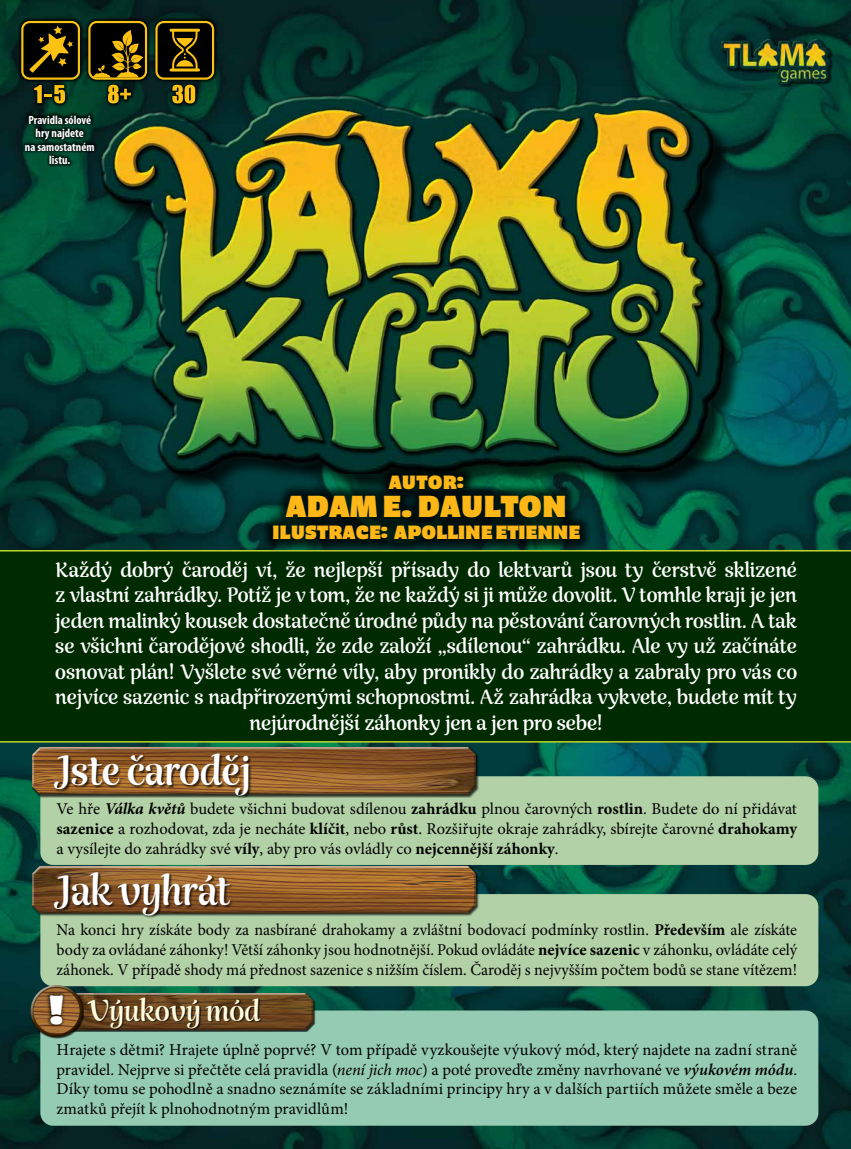
<style>
.page{position:relative;width:851px;height:1149px;background:#fff}
.page>*{position:absolute;margin:0;border:0;box-sizing:border-box;transform-origin:0 0}
.t1{font:42px "Rumba Std Extra";letter-spacing:-.005em;color:#fff}
.t2{font:36.15px "Motter Cor ITC";color:#fff}
.t3{font:30px "Rumba Std Extra";color:#fffcdd}
.t4{font:28.5px "Dunkel Sans Expandedv 0.7";color:#fdb716}
.t5{font:21px/25.5px "Rumba Large";letter-spacing:-.01em;color:#fff;text-align:center}
.t6{font:18px "Dunkel Sans Expandedv 0.7";color:#fdb716}
.t7{font:16.5px/19.8px "Minion Pro";color:#000;text-align:justify}
.t8{font:700 condensed 12px/13.5px "Myriad Pro";color:#fff;text-align:center}
.s1{font-weight:700;font-style:italic}
.s2{font-weight:700}
.s3{font-style:italic}
.s4{font-weight:600;font-style:italic}
</style>
<div class="page">
<img style="left:0;top:743px;width:850px;height:405px">
<img style="left:0;top:0;width:850px;height:549px">
<div style="left:40px;top:1010px;width:778px;height:115px;background:#95cbb3;border-radius:13px"></div>
<div style="left:40px;top:776px;width:778px;height:88px;background:#b3d1a7;border-radius:13px"></div>
<div style="left:40px;top:893px;width:778px;height:92px;background:#b3d1a7;border-radius:13px"></div>
<div style="left:0;top:549px;width:850px;height:194px;background:#002b00"></div>
<div style="left:102px;top:97px;width:641px;height:395px;background:#000;opacity:.75"></div>
<img style="left:99px;top:92px;width:654px;height:381px">
<div style="left:32px;top:746px;width:447px;height:51px;background:#000;opacity:.75"></div>
<svg style="left:31px;top:744px;width:445px;height:8px"></svg>
<div style="left:31px;top:752px;width:445px;height:42px;background:#000;opacity:.75"></div>
<div style="left:32px;top:865px;width:447px;height:51px;background:#000;opacity:.75"></div>
<svg style="left:31px;top:863px;width:445px;height:8px"></svg>
<div style="left:31px;top:871px;width:445px;height:42px;background:#000;opacity:.75"></div>
<div style="left:40px;top:992px;width:275px;height:39px;background:#000;opacity:.75"></div>
<svg style="left:84px;top:990px;width:230px;height:7px"></svg>
<div style="left:40px;top:997px;width:274px;height:33px;background:#000;opacity:.75"></div>
<div style="left:721px;top:39px;width:111px;height:49px;background:#000;opacity:.75"></div>
<img style="left:721px;top:40px;width:108px;height:44px">
<div style="left:260px;top:463px;width:332px;height:89px;background:#000;opacity:.75"></div>
<div style="left:54px;top:753px;width:198px;height:45px;background:#000;opacity:.75"></div>
<div style="left:54px;top:871px;width:180px;height:47px;background:#000;opacity:.75"></div>
<div style="left:88px;top:996px;width:174px;height:33px;background:#000;opacity:.75"></div>
<div style="left:21px;top:112px;width:77px;height:56px;background:#000;opacity:.75"></div>
<svg style="left:30px;top:982px;width:54px;height:9px"></svg>
<div style="left:30px;top:991px;width:54px;height:46px;background:#000;opacity:.75"></div>
<div style="left:46px;top:991px;width:21px;height:36px;background:#000;opacity:.75"></div>
<div style="left:18px;top:18px;width:199px;height:89px;background:#000;opacity:.75"></div>
<svg style="left:21px;top:21px;width:59px;height:82px"></svg>
<svg style="left:155px;top:21px;width:59px;height:82px"></svg>
<svg style="left:88px;top:21px;width:59px;height:82px"></svg>
<p class="t8" style="left:25px;top:113px;width:71px">Pravidla sólové hry najdete<br>na samostatném listu.</p>
<p class="t6" style="left:388px;top:471px;width:77px">AUTOR:</p>
<p class="t6" style="left:272px;top:521px;width:309px">ILUSTRACE: APOLLINE ETIENNE</p>
<h3 class="t4" style="left:286px;top:488px;width:282px">ADAM E. DAULTON</h3>
<p class="t5" style="left:55px;top:556px;width:743px">Každý dobrý čaroděj ví, že nejlepší přísady do lektvarů jsou ty čerstvě sklizené z vlastní zahrádky. Potíž je v tom, že ne každý si ji může dovolit. V tomhle kraji je jen jeden malinký kousek dostatečně úrodné půdy na pěstování čarovných rostlin. A tak se všichni čarodějové shodli, že zde založí „sdílenou“ zahrádku. Ale vy už začínáte osnovat plán! Vyšlete své věrné víly, aby pronikly do zahrádky a zabraly pro vás co nejvíce sazenic s nadpřirozenými schopnostmi. Až zahrádka vykvete, budete mít ty nejúrodnější záhonky jen a jen pro sebe!</p>
<h1 class="t1" style="left:54px;top:745px;width:198px">Jste čaroděj</h1>
<p class="t7" style="left:57px;top:799px;width:742px">Ve hře <span class="s1">Válka květů</span> budete všichni budovat sdílenou <span class="s2">zahrádku</span> plnou čarovných <span class="s2">rostlin</span>. Budete do ní přidávat <span class="s2">sazenice</span> a rozhodovat, zda je necháte <span class="s2">klíčit</span>, nebo <span class="s2">růst</span>. Rozšiřujte okraje zahrádky, sbírejte čarovné <span class="s2">drahokamy </span>a vysílejte do zahrádky své <span class="s2">víly</span>, aby pro vás ovládly co <span class="s2">nejcennější záhonky</span>.</p>
<h1 class="t1" style="left:54px;top:865px;width:177px">Jak vyhrát</h1>
<p class="t7" style="left:57px;top:919px;width:742px">Na konci hry získáte body za nasbírané drahokamy a zvláštní bodovací podmínky rostlin. <span class="s2">Především</span> ale získáte body za ovládané záhonky! Větší záhonky jsou hodnotnější. Pokud ovládáte <span class="s2">nejvíce sazenic</span> v záhonku, ovládáte celý záhonek. V případě shody má přednost sazenice s nižším číslem. Čaroděj s nejvyšším počtem bodů se stane vítězem!</p>
<h2 class="t2" style="left:47px;top:986px;width:20px">!</h2>
<h3 class="t3" style="left:89px;top:992px;width:173px">Výukový mód</h3>
<p class="t7" style="left:57px;top:1039px;width:742px">Hrajete s dětmi? Hrajete úplně poprvé? V tom případě vyzkoušejte výukový mód, který najdete na zadní straně pravidel. Nejprve si přečtěte celá pravidla (<span class="s3">není jich moc</span>) a poté proveďte změny navrhované ve <span class="s4">výukovém módu</span>.<br>Díky tomu se pohodlně a snadno seznámíte se základními principy hry a v dalších partiích můžete směle a beze zmatků přejít k plnohodnotným pravidlům!</p>
</div>
